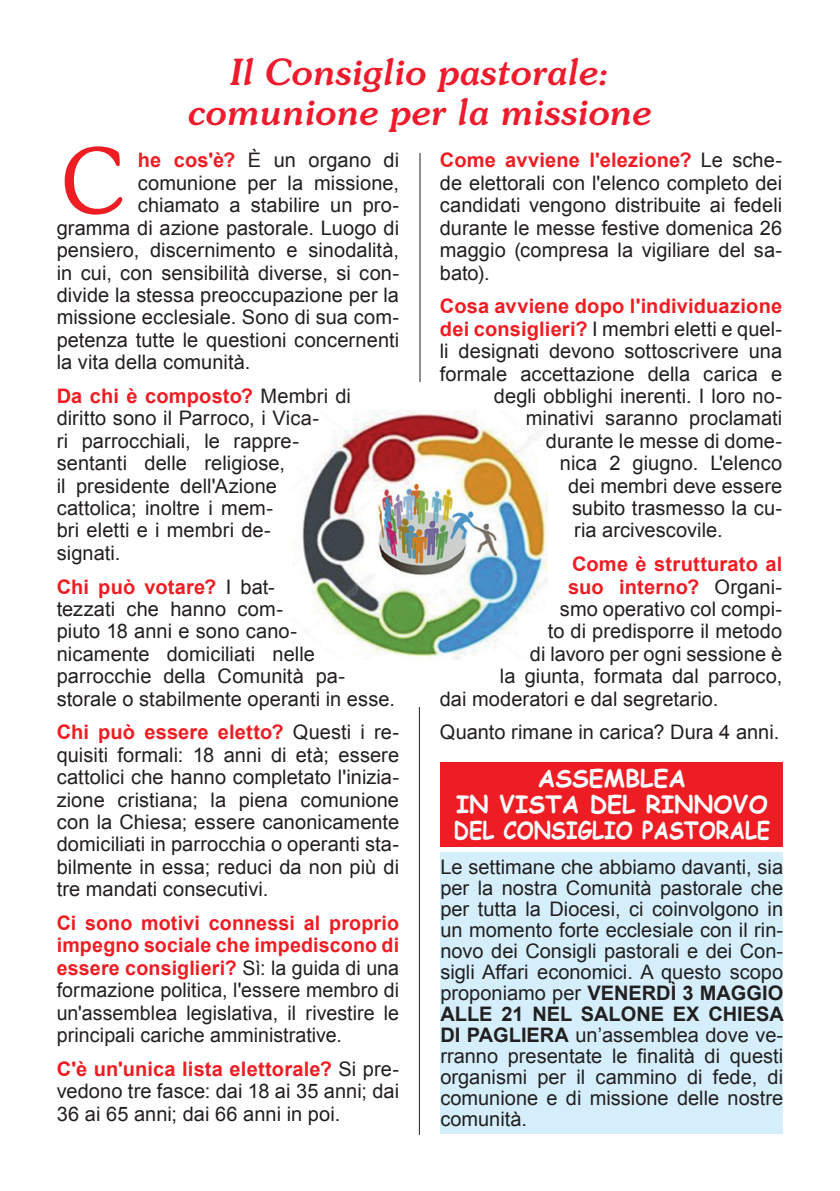
<style>
.page{position:relative;width:840px;height:1191px;background:#fff}
.page>*{position:absolute;margin:0;border:0;box-sizing:border-box;transform-origin:0 0}
.t1{font:300 89.6px "Souvenir IT Cby BT";color:#ee1d23}
.t2{font:italic 500 36px/40px "Souvenir";color:#ee1b2c;text-align:center}
.t3{font:700 24px/26px "Comic Sans MS";color:#fff;text-align:center}
.t4{font:20px/22.4px "Arial";color:#231f20;text-align:justify}
.t5{font:700 20px "Arial";letter-spacing:.01em;color:#ee1d23}
.s1{font-weight:700;color:#ee1d23}
.s2{font-weight:400;color:#231f20}
.s3{font-weight:700}
</style>
<div class="page">
<img style="left:292px;top:410px;width:255px;height:249px">
<hr style="left:419px;top:153px;width:1px;height:229px;background:#231f20">
<hr style="left:419px;top:707px;width:1px;height:427px;background:#231f20">
<div style="left:439px;top:763px;width:343px;height:84px;background:#ee1d23"></div>
<div style="left:440px;top:852px;width:342px;height:282px;background:#d4effb"></div>
<h2 class="t2" style="left:188px;top:52px;width:464px">Il Consiglio pastorale: comunione per la missione</h2>
<h1 class="t1" style="left:62px;top:126px;width:64px">C</h1>
<p class="t4" style="left:439px;top:149px;width:344px"><span class="s1">Come avviene l'elezione?</span> Le sche&shy;de elettorali con l'elenco completo dei candidati vengono distribuite ai fedeli durante le messe festive domenica 26 maggio (compresa la vigiliare del sa&shy;bato).</p>
<p class="t5" style="left:439px;top:293px;width:344px">Cosa avviene dopo l'individuazione</p>
<p class="t4" style="left:439px;top:318px;width:344px"><span class="s1">dei consiglieri?</span> I membri eletti e quel-</p>
<p class="t4" style="left:439px;top:340px;width:344px">li designati devono sottoscrivere una</p>
<p class="t4" style="left:439px;top:362px;width:343px">formale accettazione della carica e</p>
<p class="t4" style="left:493px;top:385px;width:289px">degli obblighi inerenti. I loro no-</p>
<p class="t4" style="left:525px;top:407px;width:257px">minativi saranno proclamati</p>
<p class="t4" style="left:545px;top:430px;width:238px">durante le messe di dome-</p>
<p class="t4" style="left:559px;top:452px;width:224px">nica 2 giugno. L'elenco</p>
<p class="t4" style="left:567px;top:474px;width:215px">dei membri deve essere</p>
<p class="t4" style="left:571px;top:497px;width:212px">subito trasmesso la cu-</p>
<p class="t4" style="left:573px;top:519px;width:150px">ria arcivescovile.</p>
<p class="t5" style="left:571px;top:551px;width:212px">Come è strutturato al</p>
<p class="t5" style="left:567px;top:573px;width:216px">suo interno? <span class="s2">Organi-</span></p>
<p class="t4" style="left:559px;top:598px;width:223px">smo operativo col compi-</p>
<p class="t4" style="left:547px;top:620px;width:235px">to di predisporre il metodo</p>
<p class="t4" style="left:529px;top:643px;width:254px">di lavoro per ogni sessione è</p>
<p class="t4" style="left:499px;top:665px;width:283px">la giunta, formata dal parroco,</p>
<p class="t4" style="left:439px;top:687px;width:280px">dai moderatori e dal segretario.</p>
<p class="t4" style="left:439px;top:721px;width:341px">Quanto rimane in carica? Dura 4 anni.</p>
<p class="t4" style="left:138px;top:149px;width:263px"><span class="s1">he cos'è?</span> È un organo di</p>
<p class="t4" style="left:138px;top:172px;width:263px">comunione per la missione,</p>
<p class="t4" style="left:138px;top:194px;width:263px">chiamato a stabilire un pro-</p>
<p class="t4" style="left:57px;top:217px;width:344px">gramma di azione pastorale. Luogo di</p>
<p class="t4" style="left:57px;top:239px;width:344px">pensiero, discernimento e sinodalità,</p>
<p class="t4" style="left:57px;top:261px;width:343px">in cui, con sensibilità diverse, si con-</p>
<p class="t4" style="left:57px;top:284px;width:343px">divide la stessa preoccupazione per la</p>
<p class="t4" style="left:57px;top:306px;width:344px">missione ecclesiale. Sono di sua com-</p>
<p class="t4" style="left:57px;top:329px;width:344px">petenza tutte le questioni concernenti</p>
<p class="t4" style="left:57px;top:351px;width:195px">la vita della comunità.</p>
<p class="t4" style="left:57px;top:385px;width:296px;text-align:left"><span class="s1">Da chi è composto?</span> Membri di diritto sono il Parroco, i Vica-<br>ri parrocchiali, le rappre&shy;sentanti delle religiose,<br>il presidente dell'Azione cattolica; inoltre i mem-<br>bri eletti e i membri de-<br>signati.</p>
<p class="t4" style="left:57px;top:575px;width:339px;text-align:left"><span class="s1">Chi può votare?</span> I bat-<br>tezzati che hanno com-<br>piuto 18 anni e sono cano-<br>nicamente domiciliati nelle parrocchie della Comunità pa&shy;storale o stabilmente operanti in esse.</p>
<p class="t4" style="left:57px;top:721px;width:344px"><span class="s1">Chi può essere eletto?</span> Questi i re&shy;quisiti formali: 18 anni di età; essere cattolici che hanno completato l'inizia&shy;zione cristiana; la piena comunione con la Chiesa; essere canonicamente domiciliati in parrocchia o operanti sta&shy;bilmente in essa; reduci da non più di tre mandati consecutivi.</p>
<p class="t4" style="left:57px;top:912px;width:344px"><span class="s1">Ci sono motivi connessi al proprio impegno sociale che impediscono di essere consiglieri?</span> Sì: la guida di una formazione politica, l'essere membro di un'assemblea legislativa, il rivestire le principali cariche amministrative.</p>
<p class="t4" style="left:57px;top:1057px;width:344px"><span class="s1">C'è un'unica lista elettorale?</span> Si pre&shy;vedono tre fasce: dai 18 ai 35 anni; dai 36 ai 65 anni; dai 66 anni in poi.</p>
<p class="t3" style="left:453px;top:764px;width:318px">ASSEMBLEA<br>IN VISTA DEL RINNOVO<br>DEL CONSIGLIO PASTORALE</p>
<p class="t4" style="left:440px;top:857px;width:345px;line-height:21px">Le settimane che abbiamo davanti, sia per la nostra Comunità pastorale che per tutta la Diocesi, ci coinvolgono in un momento forte ecclesiale con il rin&shy;novo dei Consigli pastorali e dei Con&shy;sigli Affari economici. A questo scopo proponiamo per <span class="s3">VENERDÌ 3 MAGGIO ALLE 21 NEL SALONE EX CHIESA DI PAGLIERA</span> un’assemblea dove ve&shy;rranno presentate le finalità di questi organismi per il cammino di fede, di comunione e di missione delle nostre comunità.</p>
</div>
